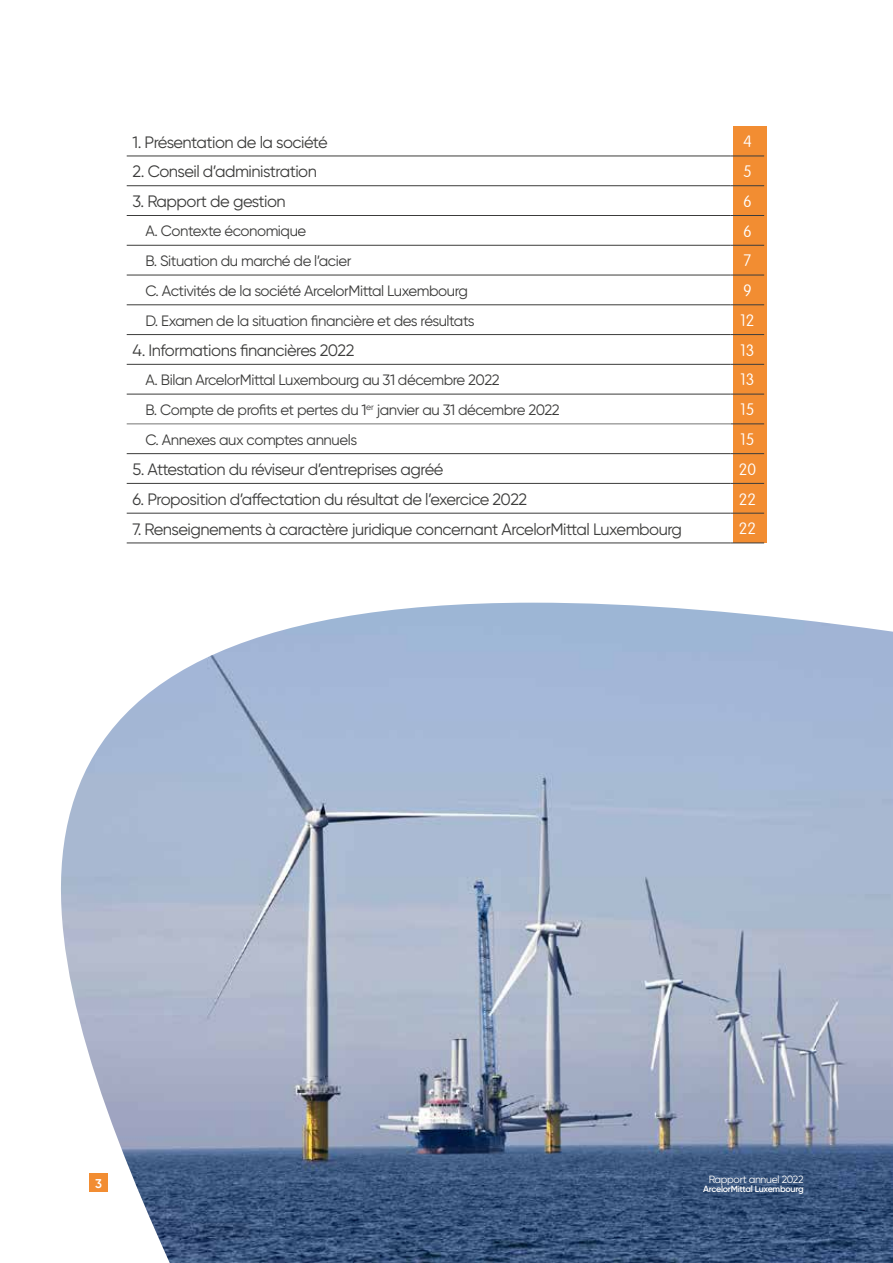
<style>
.page{position:relative;width:893px;height:1263px;background:#fff}
.page>*{position:absolute;margin:0;border:0;box-sizing:border-box;transform-origin:0 0}
.t1{font:16.5px "Gilroy";letter-spacing:-.03em;color:#3c3c3b}
.t2{font:100 16.2px "VAG Rounded";color:#fff}
.t3{font:15px "Gilroy";letter-spacing:-.03em;color:#3c3c3b}
.t4{font:600 12.75px "Gilroy";color:#fff}
.t5{font:10.5px "Gilroy";letter-spacing:-.03em;color:#fff}
.t6{font:600 9px "Gilroy";letter-spacing:-.03em;color:#fff}
</style>
<div class="page">
<div style="left:733px;top:126px;width:34px;height:30px;background:#f28d32"></div>
<div style="left:733px;top:245px;width:34px;height:30px;background:#f28d32"></div>
<div style="left:733px;top:364px;width:34px;height:30px;background:#f28d32"></div>
<div style="left:733px;top:484px;width:34px;height:29px;background:#f28d32"></div>
<div style="left:733px;top:186px;width:34px;height:30px;background:#f28d32"></div>
<div style="left:733px;top:305px;width:34px;height:30px;background:#f28d32"></div>
<div style="left:733px;top:424px;width:34px;height:30px;background:#f28d32"></div>
<div style="left:733px;top:156px;width:34px;height:30px;background:#f28d32"></div>
<div style="left:733px;top:275px;width:34px;height:30px;background:#f28d32"></div>
<div style="left:733px;top:394px;width:34px;height:30px;background:#f28d32"></div>
<div style="left:733px;top:513px;width:34px;height:30px;background:#f28d32"></div>
<div style="left:733px;top:216px;width:34px;height:29px;background:#f28d32"></div>
<div style="left:733px;top:335px;width:34px;height:29px;background:#f28d32"></div>
<div style="left:733px;top:454px;width:34px;height:30px;background:#f28d32"></div>
<hr style="left:127px;top:156px;width:604px;height:1px;background:#3c3c3b">
<hr style="left:731px;top:156px;width:33px;height:1px;background:#3c3c3b">
<hr style="left:127px;top:185px;width:604px;height:1px;background:#3c3c3b">
<hr style="left:731px;top:185px;width:33px;height:1px;background:#3c3c3b">
<hr style="left:127px;top:215px;width:604px;height:1px;background:#3c3c3b">
<hr style="left:731px;top:215px;width:33px;height:1px;background:#3c3c3b">
<hr style="left:127px;top:245px;width:604px;height:1px;background:#3c3c3b">
<hr style="left:731px;top:245px;width:33px;height:1px;background:#3c3c3b">
<hr style="left:127px;top:275px;width:604px;height:1px;background:#3c3c3b">
<hr style="left:731px;top:275px;width:33px;height:1px;background:#3c3c3b">
<hr style="left:127px;top:305px;width:604px;height:1px;background:#3c3c3b">
<hr style="left:731px;top:305px;width:33px;height:1px;background:#3c3c3b">
<hr style="left:127px;top:334px;width:604px;height:1px;background:#3c3c3b">
<hr style="left:731px;top:334px;width:33px;height:1px;background:#3c3c3b">
<hr style="left:127px;top:364px;width:604px;height:1px;background:#3c3c3b">
<hr style="left:731px;top:364px;width:33px;height:1px;background:#3c3c3b">
<hr style="left:127px;top:394px;width:604px;height:1px;background:#3c3c3b">
<hr style="left:731px;top:394px;width:33px;height:1px;background:#3c3c3b">
<hr style="left:731px;top:424px;width:33px;height:1px;background:#3c3c3b">
<hr style="left:127px;top:453px;width:604px;height:1px;background:#3c3c3b">
<hr style="left:731px;top:453px;width:33px;height:1px;background:#3c3c3b">
<hr style="left:127px;top:483px;width:604px;height:1px;background:#3c3c3b">
<hr style="left:731px;top:483px;width:33px;height:1px;background:#3c3c3b">
<hr style="left:127px;top:513px;width:604px;height:1px;background:#3c3c3b">
<hr style="left:731px;top:513px;width:33px;height:1px;background:#3c3c3b">
<hr style="left:127px;top:543px;width:604px;height:1px;background:#3c3c3b">
<hr style="left:731px;top:543px;width:33px;height:1px;background:#3c3c3b">
<hr style="left:127px;top:424px;width:604px;height:1px;background:#767675">
<img style="left:61px;top:603px;width:832px;height:660px">
<div style="left:89px;top:1174px;width:19px;height:18px;background:#f28d32"></div>
<p class="t1" style="left:133px;top:132px;width:197px">1. Présentation de la société</p>
<p class="t2" style="left:743px;top:132px;width:10px">4</p>
<p class="t1" style="left:133px;top:162px;width:186px">2. Conseil d’administration</p>
<p class="t2" style="left:743px;top:162px;width:10px">5</p>
<p class="t1" style="left:133px;top:191px;width:155px">3. Rapport de gestion</p>
<p class="t2" style="left:743px;top:192px;width:10px">6</p>
<p class="t3" style="left:145px;top:222px;width:163px">A. Contexte économique</p>
<p class="t2" style="left:743px;top:221px;width:10px">6</p>
<p class="t3" style="left:145px;top:252px;width:208px">B. Situation du marché de l’acier</p>
<p class="t2" style="left:744px;top:251px;width:9px">7</p>
<p class="t3" style="left:145px;top:281px;width:324px">C. Activités de la société ArcelorMittal Luxembourg</p>
<p class="t2" style="left:743px;top:281px;width:10px">9</p>
<p class="t3" style="left:145px;top:311px;width:331px">D. Examen de la situation financière et des résultats</p>
<p class="t2" style="left:740px;top:311px;width:16px">12</p>
<p class="t1" style="left:133px;top:340px;width:223px">4. Informations financières 2022</p>
<p class="t2" style="left:740px;top:340px;width:16px">13</p>
<p class="t3" style="left:145px;top:371px;width:356px">A. Bilan ArcelorMittal Luxembourg au 31 décembre 2022</p>
<p class="t2" style="left:740px;top:370px;width:16px">13</p>
<p class="t3" style="left:145px;top:401px;width:416px">B. Compte de profits et pertes du 1<sup>er</sup> janvier au 31 décembre 2022</p>
<p class="t2" style="left:740px;top:400px;width:16px">15</p>
<p class="t3" style="left:145px;top:430px;width:213px">C. Annexes aux comptes annuels</p>
<p class="t2" style="left:740px;top:430px;width:16px">15</p>
<p class="t1" style="left:133px;top:459px;width:312px">5. Attestation du réviseur d’entreprises agréé</p>
<p class="t2" style="left:739px;top:460px;width:19px">20</p>
<p class="t1" style="left:133px;top:489px;width:396px">6. Proposition d’affectation du résultat de l’exercice 2022</p>
<p class="t2" style="left:739px;top:489px;width:19px">22</p>
<p class="t1" style="left:133px;top:519px;width:551px">7. Renseignements à caractère juridique concernant ArcelorMittal Luxembourg</p>
<p class="t2" style="left:739px;top:519px;width:19px">22</p>
<p class="t4" style="left:95px;top:1176px;width:8px">3</p>
<p class="t5" style="left:709px;top:1173px;width:96px">Rapport annuel 2022</p>
<p class="t6" style="left:703px;top:1183px;width:102px">ArcelorMittal Luxembourg</p>
</div>
